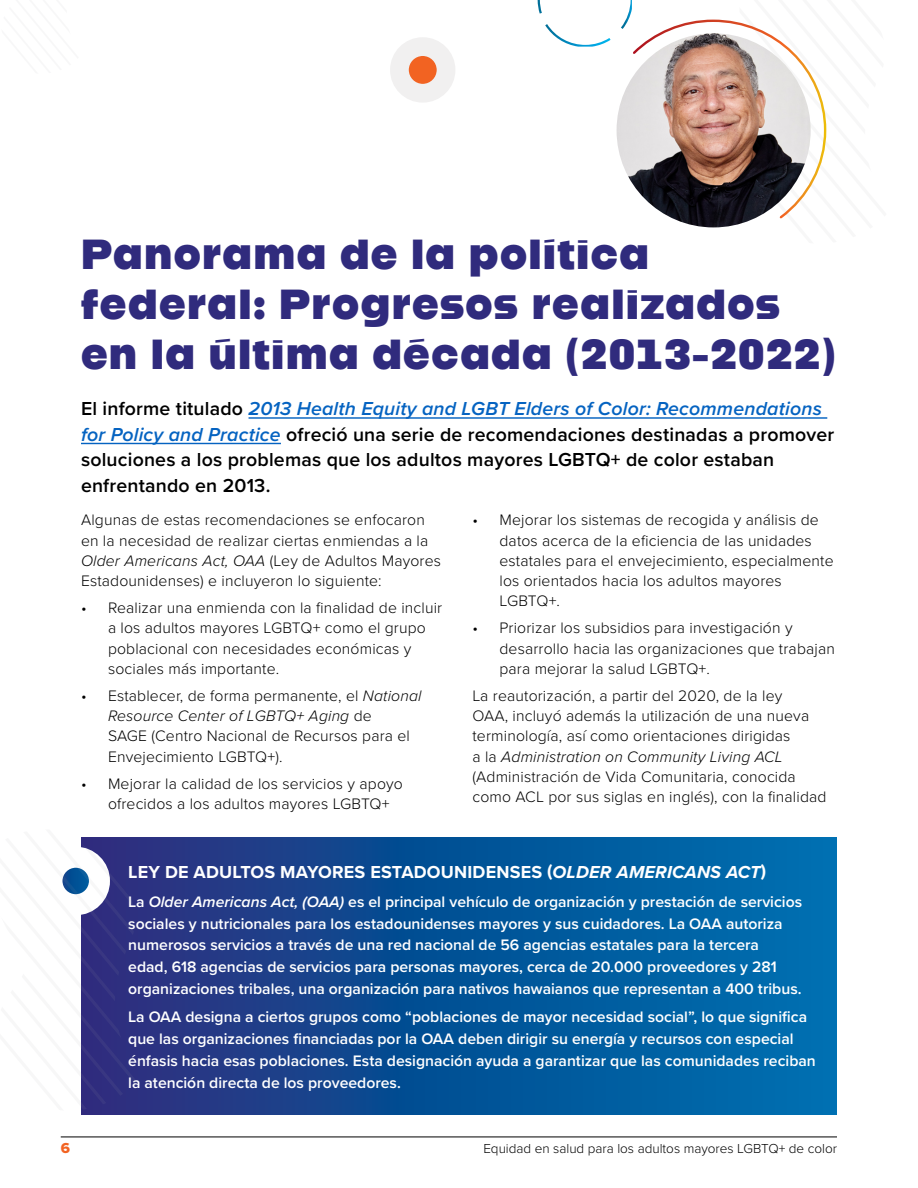
<style>
.page{position:relative;width:918px;height:1188px;background:#fff}
.page>*{position:absolute;margin:0;border:0;box-sizing:border-box;transform-origin:0 0}
.Heading_1_-_TOC{font:42px/50.4px "Alfarn 2";letter-spacing:.03em;color:#302b7d}
.Text_-_Intro{font:600 19.5px/25.5px "Proxima Nova";letter-spacing:.01em;color:#000}
.t1{font:700 18px "Proxima Nova";letter-spacing:.01em;color:#fff}
.Text{font:300 15.75px/20.2px "Proxima Nova";letter-spacing:.01em;color:#000}
.t2{font:600 15.75px/21.8px "Proxima Nova";color:#fff}
.t3{font:15px "Proxima Nova Extrabld";color:#f26322}
.t4{font:300 13.5px "Proxima Nova";color:#000}
.s1{font-family:"Akagi Pro";font-weight:900}
.s2{font-style:italic;color:#0563c1}
.s3{font-style:italic}
</style>
<div class="page">
<svg style="left:538px;top:0;width:4px;height:14px"></svg>
<svg style="left:545px;top:24px;width:66px;height:23px"></svg>
<svg style="left:621px;top:0;width:206px;height:228px"></svg>
<div style="left:399px;top:47px;width:47px;height:46px;background:#f26322;border-radius:50%"></div>
<div style="left:390px;top:37px;width:65px;height:66px;border:19px solid #f1f0f0;border-radius:50%"></div>
<hr style="left:249px;top:417px;width:578px;height:2px;background:#0563c1">
<hr style="left:81px;top:443px;width:200px;height:1px;background:#0563c1">
<svg style="left:81px;top:837px;width:756px;height:277px;background:#095398"></svg>
<svg style="left:62px;top:837px;width:92px;height:274px"></svg>
<hr style="left:61px;top:1137px;width:776px;height:1px;background:#000">
<h1 class="Heading_1_-_TOC" style="left:81px;top:228px;width:756px">Panorama de la política federal<span class="s1">:</span> Progresos realizados en la última década <span class="s1">(</span>2013<span class="s1">-</span>2022<span class="s1">)</span></h1>
<p class="Text_-_Intro" style="left:81px;top:395px;width:755px">El informe titulado <span class="s2">2013 Health Equity and LGBT Elders of Color: Recommendations for Policy and Practice</span> ofreció una serie de recomendaciones destinadas a promover soluciones a los problemas que los adultos mayores LGBTQ+ de color estaban enfrentando en 2013.</p>
<p class="Text" style="left:81px;top:509px;width:362px">Algunas de estas recomendaciones se enfocaron en la necesidad de realizar ciertas enmiendas a la <span class="s3">Older Americans Act, OAA</span> (Ley de Adultos Mayores Estadounidenses) e incluyeron lo siguiente:</p>
<p class="Text" style="left:108px;top:597px;width:336px;text-indent:-27px">• Realizar una enmienda con la finalidad de incluir a los adultos mayores LGBTQ+ como el grupo poblacional con necesidades económicas y sociales más importante.</p>
<p class="Text" style="left:108px;top:685px;width:315px;text-indent:-27px">• Establecer, de forma permanente, el <span class="s3">National Resource Center of LGBTQ+ Aging</span> de<br>SAGE (Centro Nacional de Recursos para el Envejecimiento LGBTQ+).</p>
<p class="Text" style="left:108px;top:772px;width:296px;text-indent:-27px">• Mejorar la calidad de los servicios y apoyo ofrecidos a los adultos mayores LGBTQ+</p>
<p class="Text" style="left:500px;top:509px;width:336px;text-indent:-27px">• Mejorar los sistemas de recogida y análisis de datos acerca de la eficiencia de las unidades estatales para el envejecimiento, especialmente los orientados hacia los adultos mayores LGBTQ+.</p>
<p class="Text" style="left:500px;top:617px;width:337px;text-indent:-27px">• Priorizar los subsidios para investigación y desarrollo hacia las organizaciones que trabajan para mejorar la salud LGBTQ+.</p>
<p class="Text" style="left:472px;top:685px;width:356px">La reautorización, a partir del 2020, de la ley<br>OAA, incluyó además la utilización de una nueva terminología, así como orientaciones dirigidas<br>a la <span class="s3">Administration on Community Living ACL </span>(Administración de Vida Comunitaria, conocida como ACL por sus siglas en inglés), con la finalidad</p>
<p class="t1" style="left:128px;top:859px;width:639px">LEY DE ADULTOS MAYORES ESTADOUNIDENSES (<span class="s3">OLDER AMERICANS ACT</span>)</p>
<p class="t2" style="left:128px;top:890px;width:675px">La <span class="s3">Older Americans Act, (OAA)</span> es el principal vehículo de organización y prestación de servicios sociales y nutricionales para los estadounidenses mayores y sus cuidadores. La OAA autoriza numerosos servicios a través de una red nacional de 56 agencias estatales para la tercera edad, 618 agencias de servicios para personas mayores, cerca de 20.000 proveedores y 281 organizaciones tribales, una organización para nativos hawaianos que representan a 400 tribus.</p>
<p class="t2" style="left:128px;top:1006px;width:689px">La OAA designa a ciertos grupos como “poblaciones de mayor necesidad social”, lo que significa que las organizaciones financiadas por la OAA deben dirigir su energía y recursos con especial énfasis hacia esas poblaciones. Esta designación ayuda a garantizar que las comunidades reciban la atención directa de los proveedores.</p>
<p class="t3" style="left:61px;top:1137px;width:11px">6</p>
<p class="t4" style="left:483px;top:1139px;width:355px">Equidad en salud para los adultos mayores LGBTQ+ de color</p>
</div>
